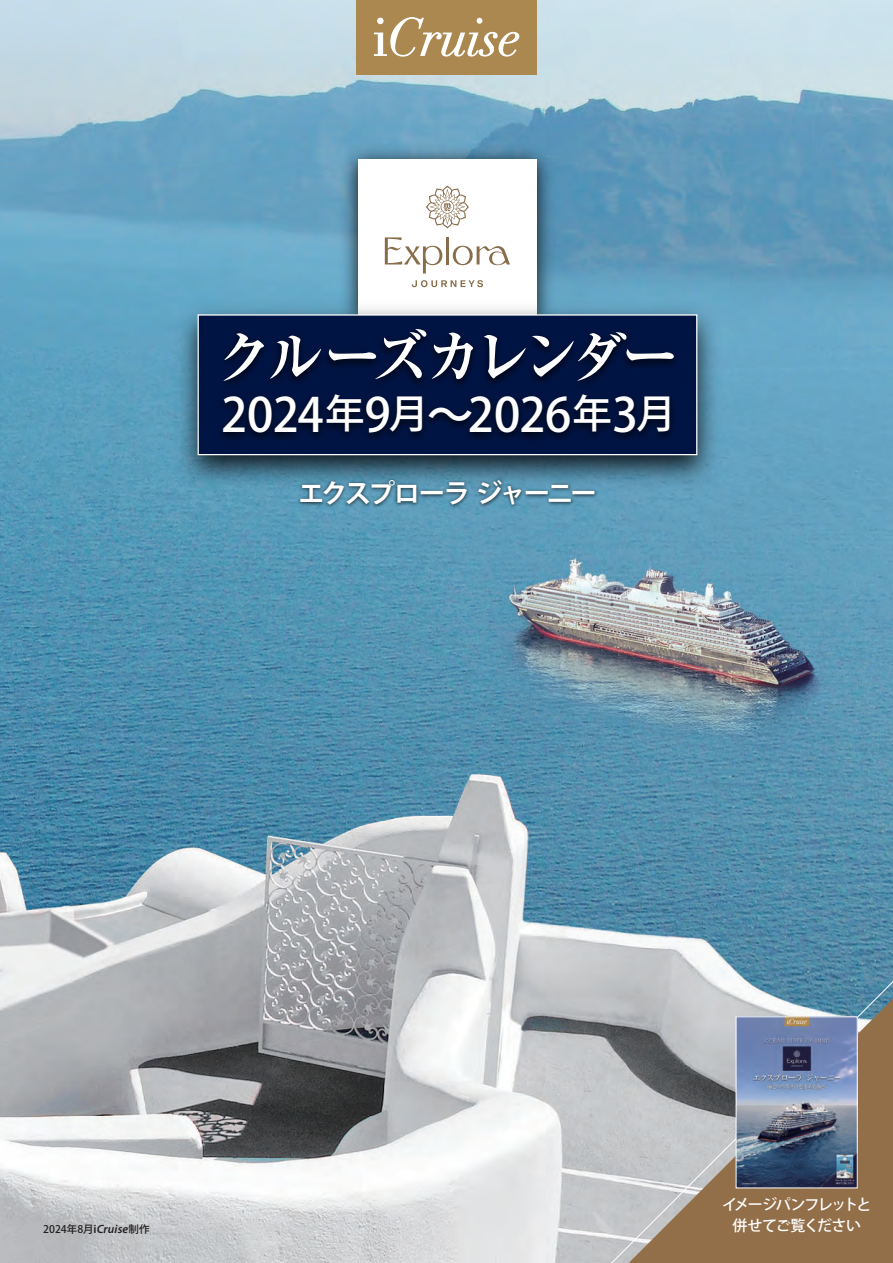
<style>
.page{position:relative;width:893px;height:1263px;background:#fff}
.page>*{position:absolute;margin:0;border:0;box-sizing:border-box;transform-origin:0 0}
.t1{font:700 60.3px "Ryumin Pro";letter-spacing:-.185em;color:#fff}
.t2{font:500 46.8px "Koz Go Pr 6 N";letter-spacing:-.015em;color:#fff}
.t3{font:700 26.4px "Koz Go Pr 6 N";letter-spacing:-.105em;color:#fff}
.t4{font:500 15px "Koz Go Pr 6 N";letter-spacing:-.085em;color:#fff}
.t5{font:500 15px "Koz Go Pr 6 N";letter-spacing:-.045em;color:#fff}
.t6{font:500 10.5px "Koz Go Pr 6 N";color:#231f20}
.s1{font-size:39.6px}
.s2{font-family:"Myriad Pro";font-weight:600;font-size:12px}
.s3{font-family:"Myriad Pro";font-weight:600;font-style:italic;font-size:12px}
</style>
<div class="page">
<hr style="left:0;top:1124px;width:1px;height:139px;background:#ab8850">
<svg style="left:0;top:1028px;width:1px;height:24px"></svg>
<img style="left:1px;top:0;width:892px;height:1263px">
<svg style="left:582px;top:952px;width:311px;height:311px;background:#a19e96"></svg>
<div style="left:356px;top:0;width:181px;height:74px;background:#ab8850"></div>
<svg style="left:374px;top:17px;width:145px;height:40px"></svg>
<img style="left:332px;top:137px;width:230px;height:156px">
<div style="left:358px;top:159px;width:179px;height:156px;background:#fff"></div>
<svg style="left:412px;top:280px;width:71px;height:7px"></svg>
<svg style="left:426px;top:186px;width:43px;height:42px"></svg>
<svg style="left:385px;top:237px;width:125px;height:36px"></svg>
<img style="left:166px;top:293px;width:563px;height:205px">
<svg style="left:198px;top:315px;width:499px;height:140px;background:#00113b"></svg>
<img style="left:211px;top:380px;width:475px;height:83px">
<div style="left:198px;top:314px;width:499px;height:141px;border:1px solid #fff"></div>
<img style="left:292px;top:476px;width:310px;height:45px">
<img style="left:738px;top:1018px;width:117px;height:168px">
<div style="left:736px;top:1016px;width:121px;height:172px;border:1px solid #fff"></div>
<h1 class="t1" style="left:215px;top:309px;width:467px">クルーズカレンダー</h1>
<h2 class="t2" style="left:221px;top:388px;width:456px">2024<span class="s1">年</span>9<span class="s1">月</span>～2026<span class="s1">年</span>3<span class="s1">月</span></h2>
<h3 class="t3" style="left:298px;top:478px;width:300px">エクスプローラ ジャーニー</h3>
<h3 class="t4" style="left:722px;top:1196px;width:151px">イメージパンフレットと</h3>
<p class="t6" style="left:43px;top:1223px;width:108px">2024年8月<span class="s2">i</span><span class="s3">Cruise</span>制作</p>
<h3 class="t5" style="left:732px;top:1217px;width:130px">併せてご覧ください</h3>
</div>
